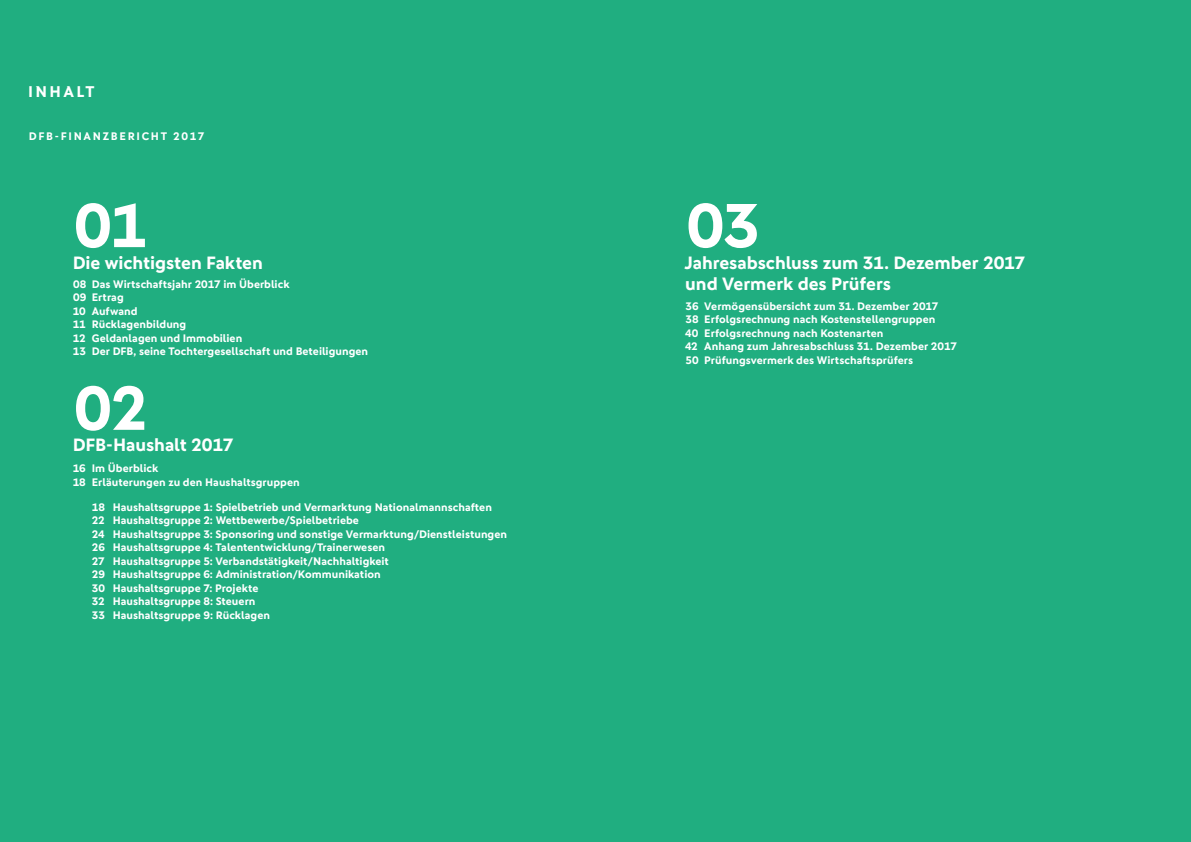
<style>
.page{position:relative;width:1191px;height:842px;background:#20ae80}
.page>*{position:absolute;margin:0;border:0;box-sizing:border-box;transform-origin:0 0}
.t1{font:700 62.5px "DFB Sans";color:#fff}
.t2{font:700 18px/21.6px "DFB Sans";letter-spacing:-.005em;color:#fff}
.t3{font:700 15.7px "DFB Sans";letter-spacing:.15em;color:#fff}
.t4{font:700 11.1px "DFB Sans";letter-spacing:.155em;color:#fff}
.t5{font:700 11px/13.5px "DFB Sans";color:#fff}
</style>
<div class="page">
<h3 class="t3" style="left:28px;top:83px;width:68px">INHALT</h3>
<p class="t4" style="left:29px;top:130px;width:177px">DFB-FINANZBERICHT 2017</p>
<h1 class="t1" style="left:74px;top:188px;width:75px">01</h1>
<h2 class="t2" style="left:73px;top:252px;width:192px">Die wichtigsten Fakten</h2>
<p class="t5" style="left:73px;top:277px;width:297px">08 Das Wirtschaftsjahr 2017 im Überblick<br>09 Ertrag<br>10 Aufwand<br>11 Rücklagenbildung<br>12 Geldanlagen und Immobilien<br>13 Der DFB, seine Tochtergesellschaft und Beteiligungen</p>
<h1 class="t1" style="left:74px;top:371px;width:75px">02</h1>
<h2 class="t2" style="left:73px;top:434px;width:162px">DFB-Haushalt 2017</h2>
<p class="t5" style="left:73px;top:460px;width:229px;line-height:14.4px">16 Im Überblick<br>18 Erläuterungen zu den Haushaltsgruppen</p>
<p class="t5" style="left:92px;top:500px;width:417px">18 Haushaltsgruppe 1: Spielbetrieb und Vermarktung Nationalmannschaften 22 Haushaltsgruppe 2: Wettbewerbe/Spielbetriebe<br>24 Haushaltsgruppe 3: Sponsoring und sonstige Vermarktung/Dienstleistungen 26 Haushaltsgruppe 4: Talententwicklung/Trainerwesen<br>27 Haushaltsgruppe 5: Verbandstätigkeit/Nachhaltigkeit<br>29 Haushaltsgruppe 6: Administration/Kommunikation<br>30 Haushaltsgruppe 7: Projekte<br>32 Haushaltsgruppe 8: Steuern<br>33 Haushaltsgruppe 9: Rücklagen</p>
<h1 class="t1" style="left:686px;top:188px;width:75px">03</h1>
<h2 class="t2" style="left:684px;top:252px;width:342px">Jahresabschluss zum 31. Dezember 2017 und Vermerk des Prüfers</h2>
<p class="t5" style="left:685px;top:299px;width:273px">36 Vermögensübersicht zum 31. Dezember 2017<br>38 Erfolgsrechnung nach Kostenstellengruppen<br>40 Erfolgsrechnung nach Kostenarten<br>42 Anhang zum Jahresabschluss 31. Dezember 2017<br>50 Prüfungsvermerk des Wirtschaftsprüfers</p>
</div>
